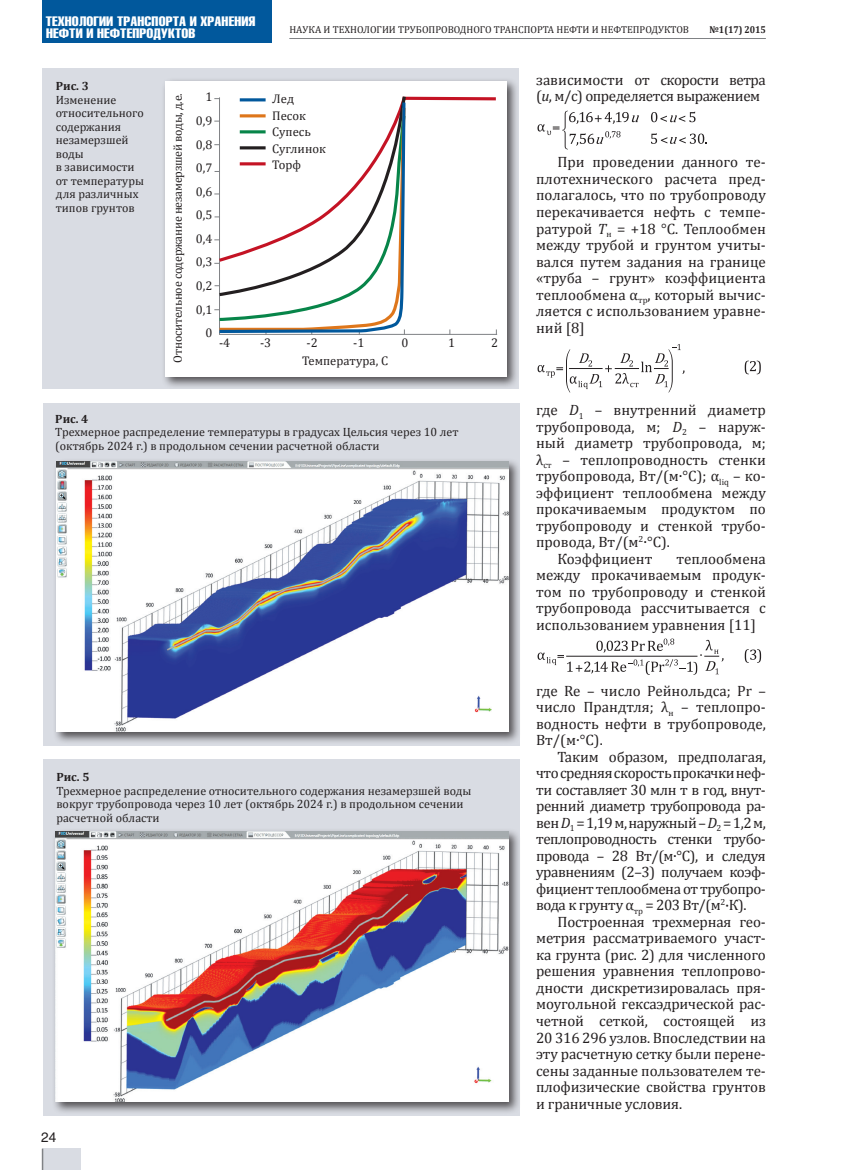
<style>
.page{position:relative;width:851px;height:1170px;background:#fff}
.page>*{position:absolute;margin:0;border:0;box-sizing:border-box;transform-origin:0 0}
.Cambria_10{font:15px/16.5px "Cambria";color:#231f20;text-align:justify}
.Cambria_10-2{font:15px/16.5px "Cambria";letter-spacing:-.03em;color:#231f20}
.t1{font:13.5px/12px "v Helios Compressed";letter-spacing:.01em;color:#fff;scale:1.1 1}
.t2{font:13.5px "v Helios";color:#231f20}
.Ris{font:12.6px "Cambria";color:#231f20}
.Ris-2{font:12px/13.5px "Cambria";color:#231f20}
.Ris-3{font:12px "Cambria";letter-spacing:-.02em;color:#231f20}
.Ris_bold{font:700 12px "Cambria";color:#231f20}
.t3{font:10.05px "Cambria";color:#231f20}
.t4{font:700 10.05px "Cambria";color:#231f20;scale:.9 1}
.s1{font-weight:700}
.s2{font-style:italic}
</style>
<div class="page">
<div style="left:43px;top:0;width:229px;height:43px;background:#01589c"></div>
<div style="left:43px;top:1148px;width:38px;height:21px;background:#d9dce3"></div>
<svg style="left:42px;top:1148px;width:1px;height:21px"></svg>
<hr style="left:289px;top:38px;width:476px;height:1px;background:#808285">
<svg style="left:537px;top:111px;width:102px;height:38px"></svg>
<svg style="left:651px;top:133px;width:55px;height:11px"></svg>
<svg style="left:651px;top:112px;width:44px;height:10px"></svg>
<svg style="left:537px;top:344px;width:147px;height:48px"></svg>
<svg style="left:744px;top:360px;width:16px;height:14px"></svg>
<svg style="left:744px;top:649px;width:17px;height:13px"></svg>
<svg style="left:537px;top:638px;width:186px;height:36px"></svg>
<div style="left:43px;top:68px;width:476px;height:320px;background:#d9dce3"></div>
<div style="left:43px;top:403px;width:476px;height:342px;background:#d9dce3"></div>
<div style="left:43px;top:759px;width:476px;height:356px;background:#d9dce3"></div>
<div style="left:52px;top:828px;width:469px;height:286px;background:#231f20;opacity:.75"></div>
<img style="left:56px;top:831px;width:452px;height:270px">
<div style="left:53px;top:458px;width:468px;height:286px;background:#231f20;opacity:.75"></div>
<img style="left:56px;top:461px;width:453px;height:270px">
<div style="left:161px;top:77px;width:358px;height:312px;background:#231f20;opacity:.75"></div>
<div style="left:165px;top:81px;width:341px;height:295px;background:#fff"></div>
<svg style="left:219px;top:329px;width:279px;height:6px"></svg>
<svg style="left:408px;top:96px;width:88px;height:5px"></svg>
<svg style="left:216px;top:99px;width:191px;height:235px"></svg>
<hr style="left:240px;top:146px;width:25px;height:3px;background:#231f20">
<hr style="left:240px;top:130px;width:25px;height:3px;background:#078549">
<hr style="left:240px;top:114px;width:25px;height:3px;background:#de761b">
<hr style="left:240px;top:98px;width:25px;height:3px;background:#01589c">
<hr style="left:240px;top:162px;width:25px;height:3px;background:#c41324">
<p class="t1" style="left:46px;top:15px;width:192px">ТЕХНОЛОГИИ ТРАНСПОРТА И ХРАНЕНИЯ<br>НЕФТИ И НЕФТЕПРОДУКТОВ</p>
<p class="t3" style="left:289px;top:24px;width:401px">НАУКА И ТЕХНОЛОГИИ ТРУБОПРОВОДНОГО ТРАНСПОРТА НЕФТИ И НЕФТЕПРОДУКТОВ</p>
<p class="t4" style="left:709px;top:23px;width:64px">№1(17) 2015</p>
<p class="Ris_bold" style="left:56px;top:78px;width:35px">Рис. 3</p>
<p class="Ris-2" style="left:56px;top:93px;width:90px">Изменение относительного содержания незамерзшей воды<br>в зависимости от температуры для различных типов грунтов</p>
<p class="Ris-3" style="left:170px;top:362px;width:271px;rotate:-90deg">Относительное содержание незамерзшей воды, д.е.</p>
<p class="Ris" style="left:205px;top:90px;width:8px">1</p>
<p class="Ris" style="left:196px;top:113px;width:18px">0,9</p>
<p class="Ris" style="left:196px;top:137px;width:18px">0,8</p>
<p class="Ris" style="left:196px;top:160px;width:18px">0,7</p>
<p class="Ris" style="left:196px;top:184px;width:18px">0,6</p>
<p class="Ris" style="left:196px;top:207px;width:18px">0,5</p>
<p class="Ris" style="left:196px;top:231px;width:18px">0,4</p>
<p class="Ris" style="left:196px;top:255px;width:18px">0,3</p>
<p class="Ris" style="left:196px;top:278px;width:18px">0,2</p>
<p class="Ris" style="left:196px;top:302px;width:18px">0,1</p>
<p class="Ris" style="left:205px;top:325px;width:8px">0</p>
<p class="Ris" style="left:272px;top:92px;width:23px">Лед</p>
<p class="Ris" style="left:272px;top:108px;width:35px">Песок</p>
<p class="Ris" style="left:272px;top:125px;width:40px">Супесь</p>
<p class="Ris" style="left:272px;top:141px;width:55px">Суглинок</p>
<p class="Ris" style="left:272px;top:158px;width:30px">Торф</p>
<p class="Ris" style="left:219px;top:335px;width:13px">-4</p>
<p class="Ris" style="left:260px;top:335px;width:13px">-3</p>
<p class="Ris" style="left:306px;top:335px;width:13px">-2</p>
<p class="Ris" style="left:353px;top:335px;width:13px">-1</p>
<p class="Ris" style="left:401px;top:335px;width:8px">0</p>
<p class="Ris" style="left:448px;top:335px;width:8px">1</p>
<p class="Ris" style="left:491px;top:335px;width:8px">2</p>
<p class="Ris" style="left:302px;top:353px;width:88px">Температура, С</p>
<p class="Ris-2" style="left:55px;top:412px;width:404px"><span class="s1">Рис. 4<br></span>Трехмерное распределение температуры в градусах Цельсия через 10 лет (октябрь 2024 г.) в продольном сечении расчетной области</p>
<p class="Ris-2" style="left:56px;top:770px;width:416px"><span class="s1">Рис. 5<br></span>Трехмерное распределение относительного содержания незамерзшей воды вокруг трубопровода через 10 лет (октябрь 2024 г.) в продольном сечении расчетной области</p>
<p class="t2" style="left:41px;top:1128px;width:17px">24</p>
<p class="Cambria_10-2" style="left:536px;top:71px;width:231px">зависимости от скорости ветра (<span class="s2">u</span>, м/с) определяется выражением</p>
<p class="Cambria_10" style="left:536px;top:154px;width:231px;text-indent:21px">При проведении данного те&shy;плотехнического расчета пред&shy;полагалось, что по трубопроводу перекачивается нефть с темпе&shy;ратурой <span class="s2">Т</span><sub>н</sub> = +18 °C. Теплообмен между трубой и грунтом учиты&shy;вался путем задания на границе «труба – грунт» коэффициента теплообмена α<sub>тр</sub>, который вычис&shy;ляется с использованием уравне&shy;ний [8]</p>
<p class="Cambria_10" style="left:536px;top:401px;width:231px">где <span class="s2">D</span><sub>1</sub> – внутренний диаметр трубопровода, м; <span class="s2">D</span><sub>2</sub> – наруж&shy;ный диаметр трубопровода, м; λ<sub>ст</sub> – теплопроводность стенки трубопровода, Вт/(м∙°С); α<sub>liq</sub> – ко&shy;эффициент теплообмена между прокачиваемым продуктом по трубопроводу и стенкой трубо&shy;провода, Вт/(м<sup>2</sup>∙°С).</p>
<p class="Cambria_10" style="left:557px;top:550px;width:96px">Коэффициент</p>
<p class="Cambria_10" style="left:536px;top:550px;width:231px;text-indent:140px">теплообмена между прокачиваемым продук&shy;том по трубопроводу и стенкой трубопровода рассчитывается с использованием уравнения [11]</p>
<p class="Cambria_10" style="left:536px;top:682px;width:231px">где Re – число Рейнольдса; Pr – число Прандтля; λ<sub>н</sub> – теплопро&shy;водность нефти в трубопроводе, Вт/(м∙°С).</p>
<p class="Cambria_10" style="left:536px;top:748px;width:231px;text-indent:21px">Таким образом, предполагая, что средняя скорость прокачки неф&shy;ти составляет 30 млн т в год, внут&shy;ренний диаметр трубопровода ра&shy;вен <span class="s2">D</span><sub>1</sub> = 1,19 м, наружный – <span class="s2">D</span><sub>2</sub> = 1,2 м, теплопроводность стенки трубо&shy;провода – 28 Вт/(м∙°С), и следуя уравнениям (2–3) получаем коэф&shy;фициент теплообмена от трубопро&shy;вода к грунту α<sub>тр</sub> = 203 Вт/(м<sup>2</sup>·К).</p>
<p class="Cambria_10" style="left:536px;top:913px;width:231px;text-indent:21px">Построенная трехмерная гео&shy;метрия рассматриваемого участ&shy;ка грунта (рис. 2) для численного решения уравнения теплопрово&shy;дности дискретизировалась пря&shy;моугольной гексаэдрической рас&shy;четной сеткой, состоящей из 20 316 296 узлов. Впоследствии на эту расчетную сетку были перене&shy;сены заданные пользователем те&shy;плофизические свойства грунтов и граничные условия.</p>
</div>
